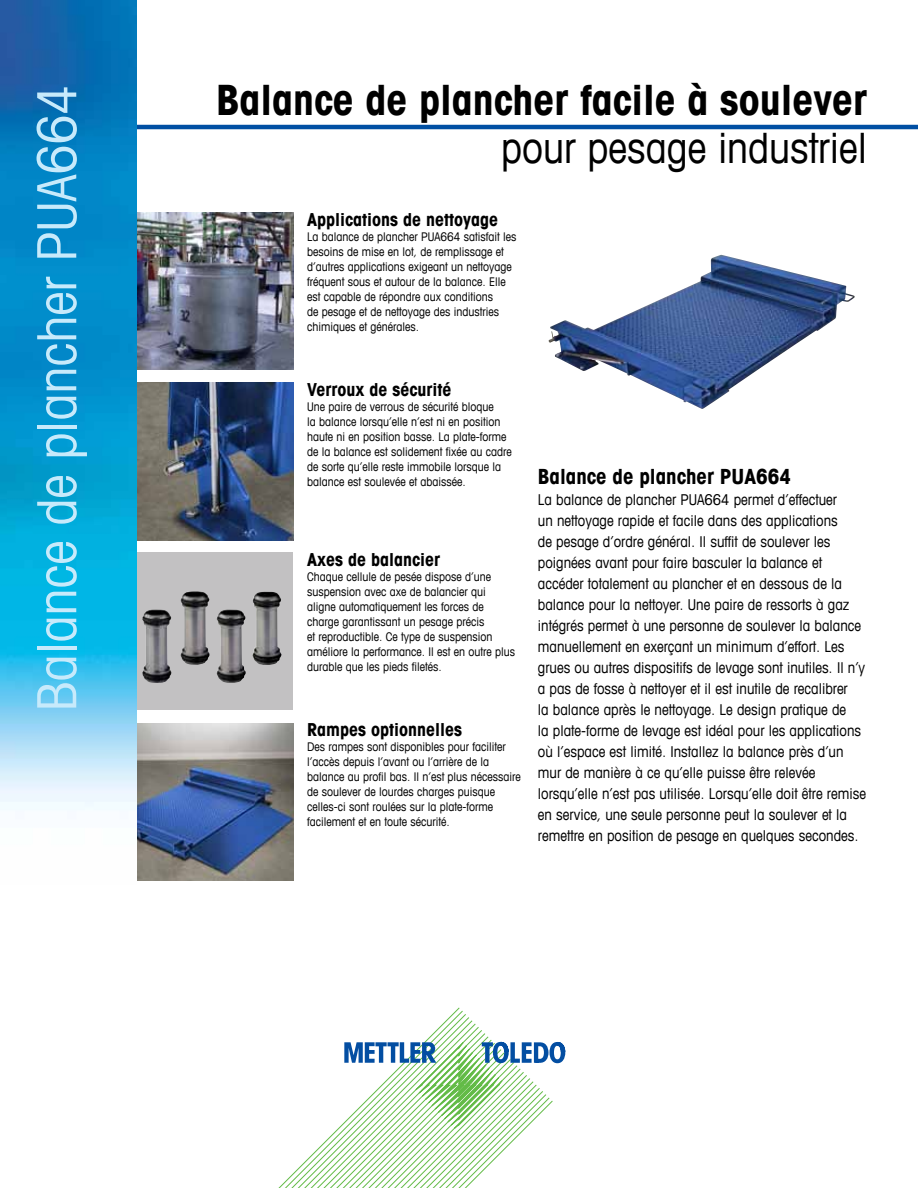
<style>
.page{position:relative;width:918px;height:1188px;background:#fff}
.page>*{position:absolute;margin:0;border:0;box-sizing:border-box;transform-origin:0 0}
.t1{font:condensed 54px "Avant Garde Com";color:#c7eafb}
.t2{font:700 condensed 42px "Avant Garde Com";color:#000}
.t3{font:condensed 42px "Avant Garde Com";color:#000}
.t4{font:700 condensed 21px "Avant Garde Com";color:#000}
.t5{font:700 condensed 18px "Avant Garde Com";color:#000}
.t6{font:condensed 15px/21px "Avant Garde Com";color:#000}
.t7{font:condensed 12px/15px "Avant Garde Com";color:#000}
</style>
<div class="page">
<div style="left:136px;top:553px;width:157px;height:157px;background:#c2c1c2"></div>
<img style="left:142px;top:591px;width:139px;height:92px">
<img style="left:136px;top:383px;width:157px;height:157px">
<img style="left:136px;top:723px;width:157px;height:158px">
<img style="left:136px;top:213px;width:157px;height:157px">
<hr style="left:4px;top:125px;width:914px;height:4px;background:#004fa3">
<svg style="left:278px;top:1008px;width:247px;height:180px"></svg>
<svg style="left:344px;top:1042px;width:221px;height:87px"></svg>
<img style="left:0;top:0;width:136px;height:810px">
<img style="left:549px;top:255px;width:306px;height:154px">
<h1 class="t1" style="left:24px;top:711px;width:629px;rotate:-90deg">Balance de plancher PUA664</h1>
<h2 class="t2" style="left:216px;top:73px;width:652px">Balance de plancher facile à soulever</h2>
<h2 class="t3" style="left:501px;top:122px;width:368px">pour pesage industriel</h2>
<h3 class="t5" style="left:307px;top:208px;width:193px">Applications de nettoyage</h3>
<p class="t7" style="left:307px;top:229px;width:211px">La balance de plancher PUA664 satisfait les besoins de mise en lot, de remplissage et d’autres applications exigeant un nettoyage fréquent sous et autour de la balance. Elle est capable de répondre aux conditions<br>de pesage et de nettoyage des industries chimiques et générales.</p>
<h3 class="t5" style="left:307px;top:378px;width:146px">Verroux de sécurité</h3>
<p class="t7" style="left:307px;top:399px;width:206px">Une paire de verrous de sécurité bloque<br>la balance lorsqu’elle n’est ni en position haute ni en position basse. La plate-forme de la balance est solidement fixée au cadre de sorte qu’elle reste immobile lorsque la balance est soulevée et abaissée.</p>
<h3 class="t5" style="left:307px;top:548px;width:135px">Axes de balancier</h3>
<p class="t7" style="left:307px;top:569px;width:209px">Chaque cellule de pesée dispose d’une suspension avec axe de balancier qui aligne automatiquement les forces de charge garantissant un pesage précis<br>et reproductible. Ce type de suspension améliore la performance. Il est en outre plus durable que les pieds filetés.</p>
<h3 class="t5" style="left:307px;top:718px;width:157px">Rampes optionnelles</h3>
<p class="t7" style="left:307px;top:739px;width:215px">Des rampes sont disponibles pour faciliter l’accès depuis l’avant ou l’arrière de la balance au profil bas. Il n’est plus nécessaire de soulever de lourdes charges puisque celles-ci sont roulées sur la plate-forme facilement et en toute sécurité.</p>
<h3 class="t4" style="left:538px;top:462px;width:255px">Balance de plancher PUA664</h3>
<p class="t6" style="left:538px;top:488px;width:330px">La balance de plancher PUA664 permet d’effectuer<br>un nettoyage rapide et facile dans des applications<br>de pesage d’ordre général. Il suffit de soulever les poignées avant pour faire basculer la balance et accéder totalement au plancher et en dessous de la balance pour la nettoyer. Une paire de ressorts à gaz intégrés permet à une personne de soulever la balance manuellement en exerçant un minimum d’effort. Les grues ou autres dispositifs de levage sont inutiles. Il n’y a pas de fosse à nettoyer et il est inutile de recalibrer<br>la balance après le nettoyage. Le design pratique de<br>la plate-forme de levage est idéal pour les applications où l’espace est limité. Installez la balance près d’un mur de manière à ce qu’elle puisse être relevée lorsqu’elle n’est pas utilisée. Lorsqu’elle doit être remise en service, une seule personne peut la soulever et la remettre en position de pesage en quelques secondes.</p>
</div>
